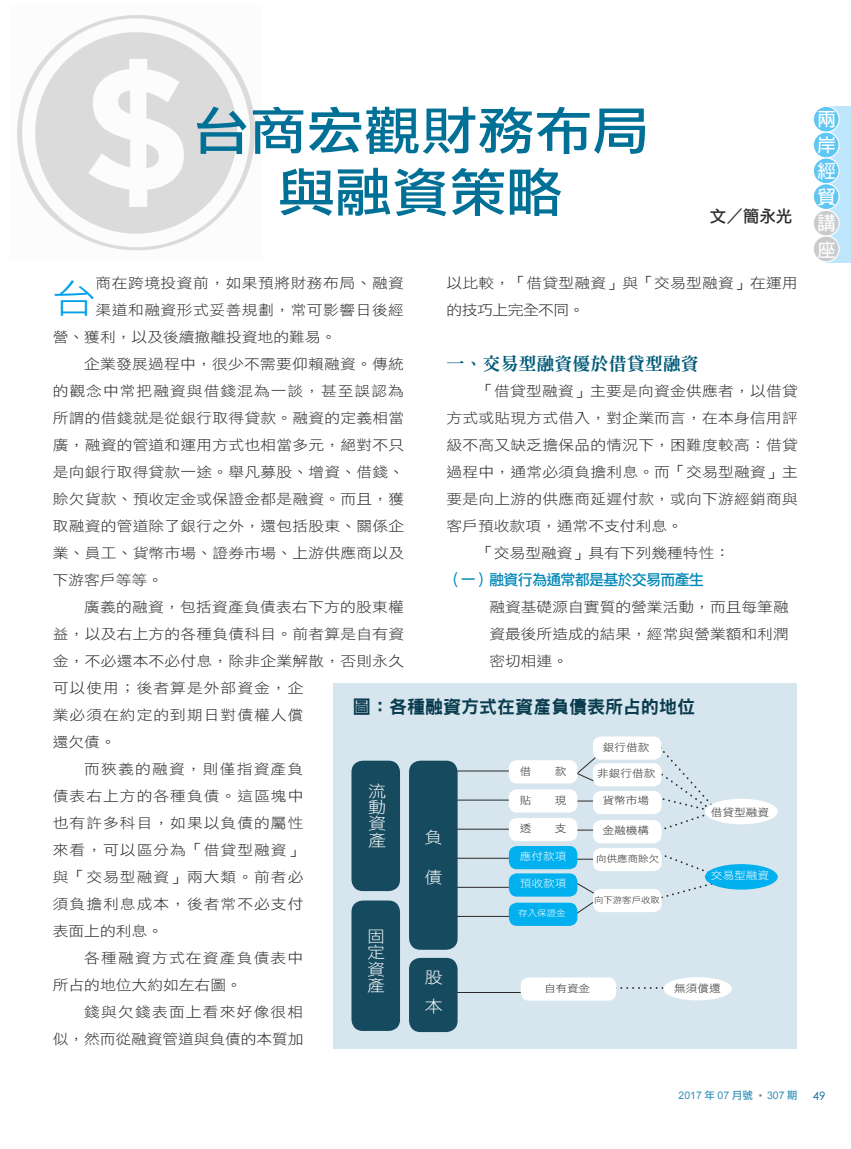
<style>
.page{position:relative;width:851px;height:1149px;background:#fff}
.page>*{position:absolute;margin:0;border:0;box-sizing:border-box;transform-origin:0 0}
.內文-不齊行{font:52.5px "DF Li Hei W5 WIN BF";color:#007097;scale:1.09 1}
.內文-不齊行-2{font:51.3px "DF Li Hei W5 WIN BF";color:#007097;scale:1.11 1}
.內文大字{font:38.4px "DF Li Hei Std W3";color:#00a0eb;scale:1.11 1}
.t1{font:700 18.45px/26.1px "Lin Gothic";color:#fff;text-align:justify}
.表格標題{font:18px "DFN Hei W9 WINP BF";color:#0a3c4f}
.內文大標_無底線{font:18px "DFN Ming W9 WINP BF";color:#005b79}
.作者{font:16.5px "DF Li Hei Std W5";color:#2a2828}
.內文-不齊行-3{font:16.35px/16.4px "DF Li Hei Std W3";color:#fff;text-align:justify;scale:1.11 1}
.內文-不齊行-4{font:16.2px/16.2px "DF Li Hei Std W3";color:#fff;scale:1.11 1}
.內文小標_無底線{font:15px "DF Li Hei Std W5";letter-spacing:-.05em;color:#0087b8}
.內文{font:14.1px/27px "DF Li Hei Std W3";letter-spacing:.015em;color:#2a2828;text-align:justify;scale:1.11 1}
.內文小標_無底線-2{font:14.1px/27px "DF Li Hei Std W3";color:#2a2828;text-align:justify;scale:1.11 1}
.內文大字-2{font:14.1px "DF Li Hei Std W3";letter-spacing:.03em;color:#2a2828;scale:1.11 1}
.內文-2{font:14.1px/27px "DF Li Hei Std W3";letter-spacing:-.005em;color:#2a2828;text-align:right;scale:1.11 1}
.內文-3{font:14.1px/27px "DF Li Hei Std W3";letter-spacing:.075em;color:#2a2828;scale:1.11 1}
.內文大字-3{font:14.1px "DF Li Hei Std W3";color:#2a2828;scale:1.11 1}
.t2{font:11.55px "Century Gothic";color:#006995}
.內文-不齊行-5{font:10.5px "DF Li Hei Std W3";color:#2a2828;scale:1.11 1}
.t3{font:10.5px "Arial";color:#3592b9}
.內文-不齊行-6{font:10.5px "DF Li Hei Std W3";color:#fff;scale:1.11 1}
.內文-不齊行-7{font:10.2px "DF Li Hei Std W3";color:#2a2828;scale:1.11 1}
.內文-不齊行-8{font:9.45px "DF Li Hei Std W3";color:#2a2828;scale:1.11 1}
.內文-不齊行-9{font:8.55px "DF Li Hei Std W3";color:#fff;scale:1.11 1}
.內文-不齊行-10{font:8.4px "DF Li Hei Std W3";color:#2a2828;scale:1.11 1}
.s1{font-size:51.3px}
.s2{font-family:"DF Li Hei Std W5"}
.s3{font-family:"Adobe Ming Std";font-weight:300;color:#85878a}
</style>
<div class="page">
<div style="left:333px;top:682px;width:463px;height:366px;background:#d7e6ee"></div>
<svg style="left:616px;top:987px;width:47px;height:1px"></svg>
<svg style="left:649px;top:746px;width:74px;height:88px"></svg>
<svg style="left:645px;top:855px;width:78px;height:47px"></svg>
<svg style="left:575px;top:756px;width:23px;height:26px"></svg>
<svg style="left:574px;top:880px;width:27px;height:35px"></svg>
<hr style="left:450px;top:770px;width:60px;height:1px;background:#2a2828">
<hr style="left:450px;top:799px;width:60px;height:1px;background:#2a2828">
<hr style="left:538px;top:800px;width:60px;height:1px;background:#2a2828">
<hr style="left:450px;top:828px;width:60px;height:1px;background:#2a2828">
<hr style="left:538px;top:829px;width:60px;height:1px;background:#2a2828">
<hr style="left:450px;top:857px;width:60px;height:1px;background:#2a2828">
<hr style="left:538px;top:858px;width:60px;height:1px;background:#2a2828">
<hr style="left:450px;top:886px;width:60px;height:1px;background:#2a2828">
<hr style="left:450px;top:915px;width:60px;height:1px;background:#2a2828">
<hr style="left:450px;top:991px;width:80px;height:1px;background:#2a2828">
<div style="left:351px;top:760px;width:49px;height:130px;background:#154a5f;border-radius:11px"></div>
<div style="left:409px;top:760px;width:48px;height:189px;background:#154a5f;border-radius:11px"></div>
<div style="left:509px;top:760px;width:68px;height:23px;background:#fff;border-radius:8px"></div>
<div style="left:593px;top:736px;width:68px;height:23px;background:#fff;border-radius:8px"></div>
<div style="left:593px;top:763px;width:68px;height:23px;background:#fff;border-radius:8px"></div>
<div style="left:593px;top:790px;width:68px;height:24px;background:#fff;border-radius:8px"></div>
<div style="left:704px;top:798px;width:73px;height:26px;background:#fff;border-radius:50%"></div>
<div style="left:704px;top:863px;width:73px;height:26px;background:#00b0ef;border-radius:50%"></div>
<div style="left:663px;top:976px;width:68px;height:24px;background:#fff;border-radius:50%"></div>
<div style="left:593px;top:819px;width:68px;height:24px;background:#fff;border-radius:8px"></div>
<div style="left:593px;top:847px;width:68px;height:23px;background:#fff;border-radius:8px"></div>
<div style="left:593px;top:888px;width:68px;height:23px;background:#fff;border-radius:8px"></div>
<div style="left:509px;top:789px;width:68px;height:23px;background:#fff;border-radius:8px"></div>
<div style="left:509px;top:817px;width:68px;height:23px;background:#fff;border-radius:8px"></div>
<div style="left:509px;top:845px;width:68px;height:24px;background:#00b0ef;border-radius:8px"></div>
<div style="left:509px;top:873px;width:68px;height:23px;background:#00b0ef;border-radius:8px"></div>
<div style="left:509px;top:902px;width:68px;height:23px;background:#00b0ef;border-radius:8px"></div>
<div style="left:520px;top:977px;width:96px;height:23px;background:#fff;border-radius:8px"></div>
<div style="left:409px;top:957px;width:48px;height:74px;background:#154a5f;border-radius:11px"></div>
<div style="left:351px;top:900px;width:49px;height:130px;background:#154a5f;border-radius:11px"></div>
<img style="left:17px;top:15px;width:238px;height:236px">
<div style="left:826px;top:106px;width:24px;height:156px;background:#bde6fc"></div>
<div style="left:813px;top:106px;width:26px;height:26px;background:#60c6f4;border-radius:50%"></div>
<div style="left:812px;top:106px;width:27px;height:27px;border:1px solid #fff;border-radius:50%"></div>
<div style="left:813px;top:210px;width:26px;height:26px;background:#c9cacc;border-radius:50%"></div>
<div style="left:812px;top:210px;width:27px;height:26px;border:1px solid #fff;border-radius:50%"></div>
<div style="left:813px;top:132px;width:26px;height:26px;background:#60c6f4;border-radius:50%"></div>
<div style="left:812px;top:132px;width:27px;height:26px;border:1px solid #fff;border-radius:50%"></div>
<div style="left:813px;top:236px;width:26px;height:26px;background:#c9cacc;border-radius:50%"></div>
<div style="left:812px;top:235px;width:27px;height:27px;border:1px solid #fff;border-radius:50%"></div>
<div style="left:813px;top:158px;width:26px;height:26px;background:#60c6f4;border-radius:50%"></div>
<div style="left:812px;top:157px;width:27px;height:27px;border:1px solid #fff;border-radius:50%"></div>
<div style="left:813px;top:184px;width:26px;height:25px;background:#60c6f4;border-radius:50%"></div>
<div style="left:812px;top:183px;width:27px;height:27px;border:1px solid #fff;border-radius:50%"></div>
<p class="內文-不齊行-2" style="left:192px;top:105px;width:412px">台商宏觀財務布局</p>
<p class="內文-不齊行" style="left:278px;top:166px;width:263px"><span class="s1">與</span>融資策略</p>
<p class="作者" style="left:709px;top:207px;width:84px">文／簡永光</p>
<p class="內文" style="left:446px;top:269px;width:318px">以比較，「借貸型融資」與「交易型融資」在運用的技巧上完全不同。</p>
<p class="內文大標_無底線" style="left:446px;top:355px;width:253px">一、交易型融資優於借貸型融資</p>
<p class="內文" style="left:446px;top:377px;width:318px;text-indent:32px">「借貸型融資」主要是向資金供應者，以借貸方式或貼現方式借入，對企業而言，在本身信用評級不高又缺乏擔保品的情況下，困難度較高：借貸過程中，通常必須負擔利息。而「交易型融資」主要是向上游的供應商延遲付款，或向下游經銷商與客戶預收款項，通常不支付利息。</p>
<p class="內文" style="left:478px;top:539px;width:229px">「交易型融資」具有下列幾種特性：</p>
<p class="內文小標_無底線" style="left:446px;top:571px;width:259px">（一）融資行為通常都是基於交易而產生</p>
<p class="內文小標_無底線-2" style="left:489px;top:593px;width:271px">融資基礎源自實質的營業活動，而且每筆融資最後所造成的結果，經常與營業額和利潤密切相連。</p>
<p class="內文大字" style="left:53px;top:277px;width:40px">台</p>
<p class="內文大字-2" style="left:95px;top:275px;width:279px">商在跨境投資前，如果預將財務布局、融資</p>
<p class="內文大字-2" style="left:95px;top:302px;width:279px">渠道和融資形式妥善規劃，常可影響日後經</p>
<p class="內文大字-3" style="left:53px;top:329px;width:257px">營、獲利，以及後續撤離投資地的難易。</p>
<p class="內文" style="left:53px;top:350px;width:318px;text-indent:32px">企業發展過程中，很少不需要仰賴融資。傳統的觀念中常把融資與借錢混為一談，甚至誤認為所謂的借錢就是從銀行取得貸款。融資的定義相當廣，融資的管道和運用方式也相當多元，絕對不只是向銀行取得貸款一途。舉凡募股、增資、借錢、賒欠貨款、預收定金或保證金都是融資。而且，獲取融資的管道除了銀行之外，還包括股東、關係企業、員工、貨幣市場、證券市場、上游供應商以及下游客戶等等。</p>
<p class="內文" style="left:53px;top:593px;width:318px;text-align:left;text-indent:32px">廣義的融資，包括資產負債表右下方的股東權益，以及右上方的各種負債科目。前者算是自有資金，不必還本不必付息，除非企業解散，否則永久可以使用；後者算是外部資金，企<br>業必須在約定的到期日對債權人償<br>還欠債。</p>
<p class="內文" style="left:53px;top:755px;width:227px;text-indent:32px">而狹義的融資，則僅指資產負債表右上方的各種負債。這區塊中也有許多科目，如果以負債的屬性來看，可以區分為「借貸型融資」與「交易型融資」兩大類。前者必須負擔利息成本，後者常不必支付表面上的利息。</p>
<p class="內文-3" style="left:53px;top:944px;width:227px;text-indent:32px">各種融資方式在資產負債表中所占的地位大約如左右圖。</p>
<p class="內文-2" style="left:53px;top:998px;width:227px">錢與欠錢表面上看來好像很相<br>似，然而從融資管道與負債的本質加</p>
<p class="表格標題" style="left:353px;top:697px;width:344px">圖：各種融資方式在資產負債表所占的地位</p>
<p class="內文-不齊行-5" style="left:602px;top:741px;width:44px">銀行借款</p>
<p class="內文-不齊行-5" style="left:597px;top:767px;width:54px">非銀行借款</p>
<p class="內文-不齊行-5" style="left:519px;top:765px;width:12px">借</p>
<p class="內文-不齊行-5" style="left:555px;top:765px;width:12px">款</p>
<p class="內文-不齊行-5" style="left:519px;top:794px;width:12px">貼</p>
<p class="內文-不齊行-5" style="left:555px;top:794px;width:12px">現</p>
<p class="內文-不齊行-5" style="left:519px;top:822px;width:12px">透</p>
<p class="內文-不齊行-5" style="left:555px;top:822px;width:12px">支</p>
<p class="內文-不齊行-6" style="left:519px;top:850px;width:44px">應付款項</p>
<p class="內文-不齊行-6" style="left:519px;top:877px;width:44px">預收款項</p>
<p class="內文-不齊行-9" style="left:518px;top:908px;width:44px">存入保證金</p>
<p class="內文-不齊行-3" style="left:368px;top:782px;width:17px">流動資產</p>
<p class="內文-不齊行-5" style="left:602px;top:794px;width:44px">貨幣市場</p>
<p class="內文-不齊行-5" style="left:602px;top:824px;width:44px">金融機構</p>
<p class="內文-不齊行-8" style="left:596px;top:853px;width:58px">向供應商賒欠</p>
<p class="內文-不齊行-10" style="left:594px;top:894px;width:61px">向下游客戶收取</p>
<p class="內文-不齊行-5" style="left:710px;top:806px;width:54px">借貸型融資</p>
<p class="內文-不齊行-4" style="left:424px;top:828px;width:17px">負</p>
<p class="內文-不齊行-4" style="left:424px;top:868px;width:17px">債</p>
<p class="內文-不齊行-6" style="left:710px;top:868px;width:54px">交易型融資</p>
<p class="內文-不齊行-4" style="left:367px;top:927px;width:17px;text-align:justify">固定資產</p>
<p class="內文-不齊行-4" style="left:424px;top:962px;width:17px;line-height:28.3px">股本</p>
<p class="內文-不齊行-5" style="left:674px;top:981px;width:44px">無須償還</p>
<p class="內文-不齊行-7" style="left:544px;top:982px;width:43px">自有資金</p>
<h3 class="t1" style="left:817px;top:106px;width:19px">兩岸經貿講座</h3>
<p class="t3" style="left:678px;top:1089px;width:121px">2017 <span class="s2">年</span> 07 <span class="s2">月號</span> <span class="s3">˙</span>307 <span class="s2">期</span></p>
<p class="t2" style="left:812px;top:1087px;width:14px">49</p>
</div>
